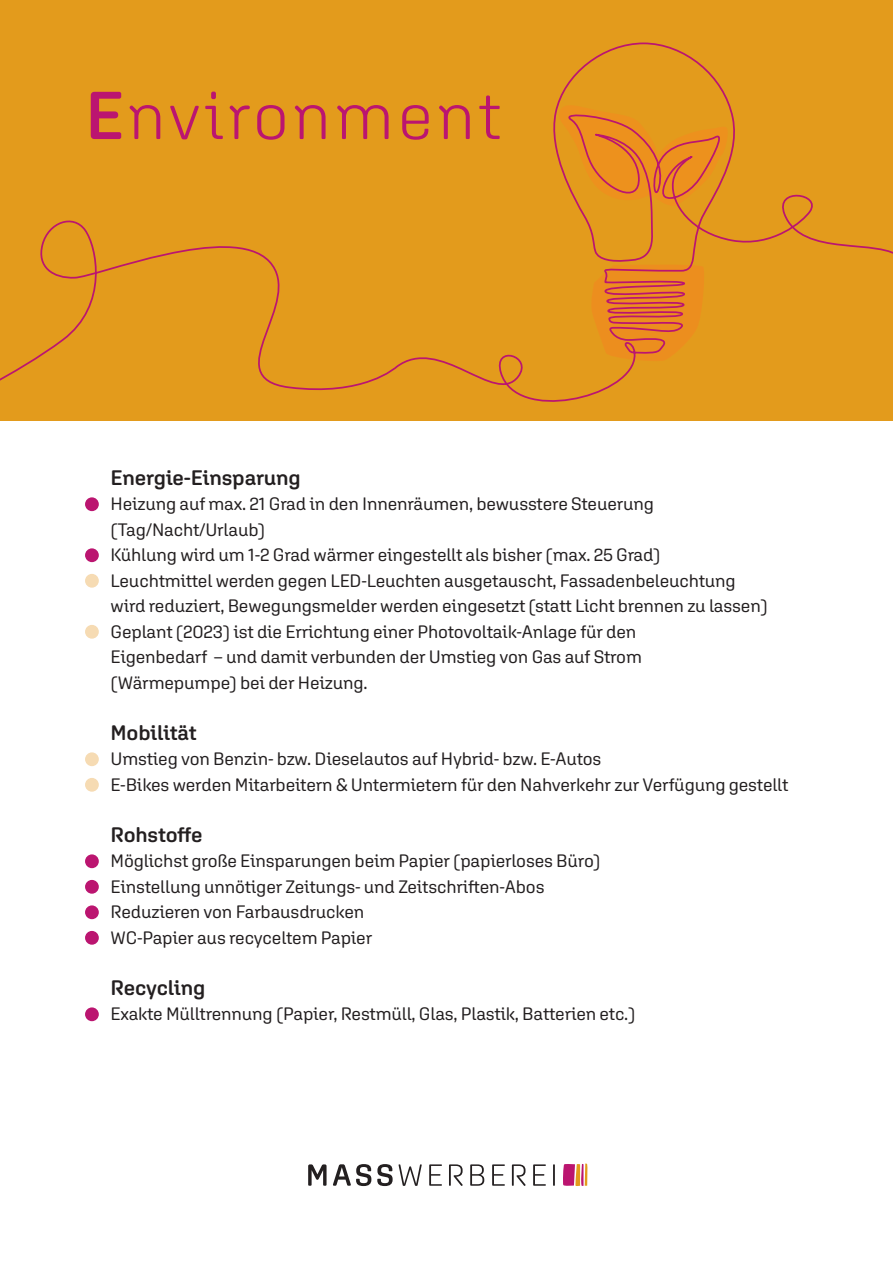
<style>
.page{position:relative;width:893px;height:1263px;background:#fff}
.page>*{position:absolute;margin:0;border:0;box-sizing:border-box;transform-origin:0 0}
.t1{font:300 67.5px "Aglet Sans";letter-spacing:.05em;color:#bb1570}
.t2{font:600 21px "Aglet Sans";letter-spacing:-.01em;color:#231f20}
.t3{font:18px/25.5px "Aglet Sans";letter-spacing:-.01em;color:#231f20}
.s1{font-weight:600}
</style>
<div class="page">
<div style="left:0;top:0;width:893px;height:421px;background:#e39b1c"></div>
<div style="left:85px;top:497px;width:14px;height:14px;background:#bb1570;border-radius:50%"></div>
<div style="left:85px;top:548px;width:14px;height:14px;background:#bb1570;border-radius:50%"></div>
<div style="left:85px;top:574px;width:14px;height:14px;background:#f6dbb3;border-radius:50%"></div>
<div style="left:85px;top:625px;width:14px;height:14px;background:#f6dbb3;border-radius:50%"></div>
<div style="left:85px;top:752px;width:14px;height:14px;background:#f6dbb3;border-radius:50%"></div>
<div style="left:85px;top:778px;width:14px;height:14px;background:#f6dbb3;border-radius:50%"></div>
<div style="left:85px;top:854px;width:14px;height:14px;background:#bb1570;border-radius:50%"></div>
<div style="left:85px;top:880px;width:14px;height:14px;background:#bb1570;border-radius:50%"></div>
<div style="left:85px;top:905px;width:14px;height:14px;background:#bb1570;border-radius:50%"></div>
<div style="left:85px;top:931px;width:14px;height:14px;background:#bb1570;border-radius:50%"></div>
<div style="left:85px;top:1007px;width:14px;height:14px;background:#bb1570;border-radius:50%"></div>
<svg style="left:308px;top:1164px;width:247px;height:22px"></svg>
<svg style="left:563px;top:1163px;width:25px;height:23px"></svg>
<svg style="left:0;top:42px;width:893px;height:360px"></svg>
<h1 class="t1" style="left:85px;top:77px;width:417px"><span class="s1">E</span>nvironment</h1>
<p class="t2" style="left:111px;top:465px;width:192px">Energie-Einsparung</p>
<p class="t3" style="left:111px;top:491px;width:659px">Heizung auf max. 21 Grad in den Innenräumen, bewusstere Steuerung (Tag/Nacht/Urlaub)<br>Kühlung wird um 1-2 Grad wärmer eingestellt als bisher (max. 25 Grad)<br>Leuchtmittel werden gegen LED-Leuchten ausgetauscht, Fassadenbeleuchtung wird reduziert, Bewegungsmelder werden eingesetzt (statt Licht brennen zu lassen)<br>Geplant (2023) ist die Errichtung einer Photovoltaik-Anlage für den<br>Eigenbedarf – und damit verbunden der Umstieg von Gas auf Strom (Wärmepumpe) bei der Heizung.</p>
<p class="t2" style="left:111px;top:720px;width:88px">Mobilität</p>
<p class="t3" style="left:111px;top:746px;width:679px">Umstieg von Benzin- bzw. Dieselautos auf Hybrid- bzw. E-Autos<br>E-Bikes werden Mitarbeitern &amp; Untermietern für den Nahverkehr zur Verfügung gestellt</p>
<p class="t2" style="left:111px;top:822px;width:94px">Rohstoffe</p>
<p class="t3" style="left:111px;top:848px;width:491px">Möglichst große Einsparungen beim Papier (papierloses Büro)<br>Einstellung unnötiger Zeitungs- und Zeitschriften-Abos Reduzieren von Farbausdrucken<br>WC-Papier aus recyceltem Papier</p>
<p class="t2" style="left:111px;top:975px;width:96px">Recycling</p>
<p class="t3" style="left:111px;top:1001px;width:526px">Exakte Mülltrennung (Papier, Restmüll, Glas, Plastik, Batterien etc.)</p>
</div>
